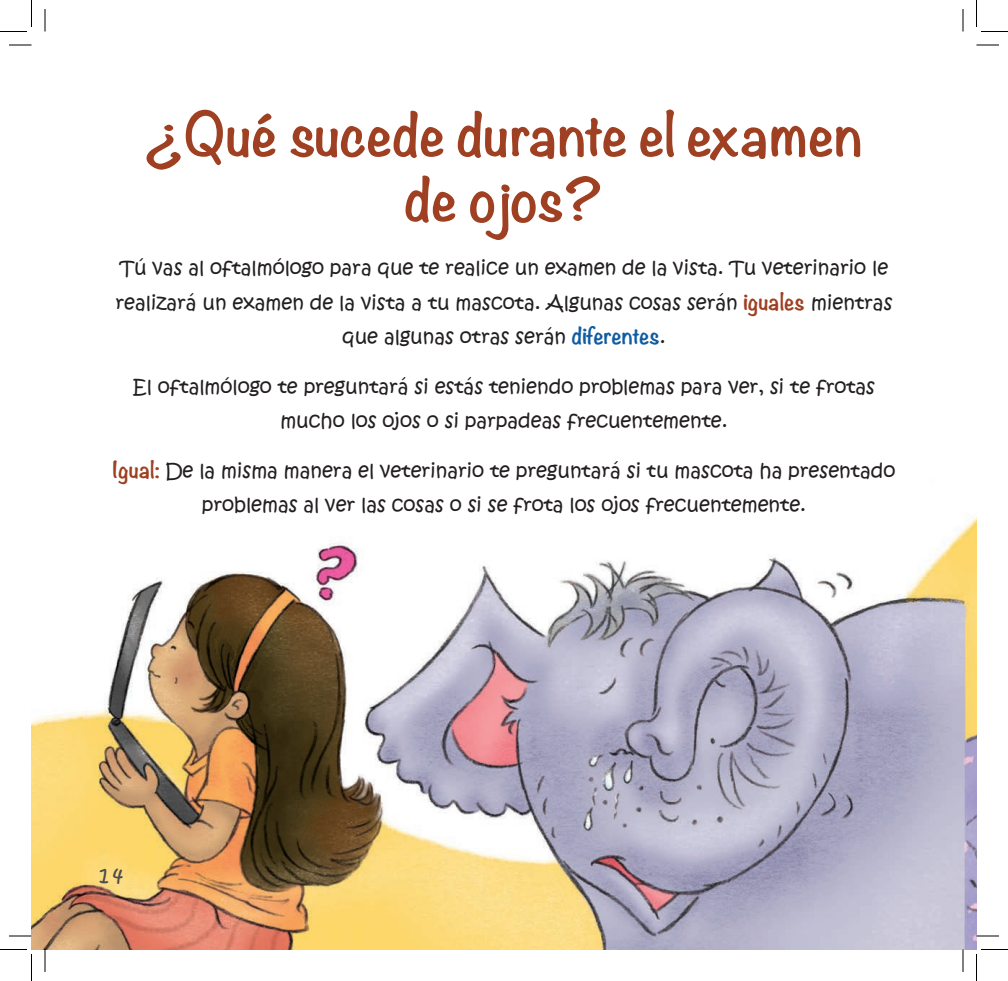
<style>
.page{position:relative;width:1008px;height:981px;background:#fff}
.page>*{position:absolute;margin:0;border:0;box-sizing:border-box;transform-origin:0 0}
.t1{font:700 54px/64.8px "Noteworthy";color:#9e4021;text-align:center}
.t2{font:21px "Kristen ITC";color:#4b4c4d}
.t3{font:19.5px/34.5px "Kristen ITC";color:#231f20;text-align:center}
.s1{font-family:"Noteworthy";font-weight:700;font-size:21px;color:#9e4021}
.s2{font-family:"Noteworthy";font-weight:700;font-size:21px;color:#105ca1}
</style>
<div class="page">
<img style="left:32px;top:514px;width:944px;height:436px">
<svg style="left:976px;top:949px;width:32px;height:32px"></svg>
<svg style="left:0;top:949px;width:32px;height:32px"></svg>
<svg style="left:976px;top:0;width:32px;height:32px"></svg>
<svg style="left:0;top:0;width:32px;height:32px"></svg>
<svg style="left:963px;top:950px;width:1px;height:22px"></svg>
<svg style="left:45px;top:950px;width:1px;height:22px"></svg>
<svg style="left:976px;top:936px;width:23px;height:1px"></svg>
<svg style="left:976px;top:45px;width:23px;height:1px"></svg>
<svg style="left:963px;top:9px;width:1px;height:23px"></svg>
<svg style="left:45px;top:9px;width:1px;height:23px"></svg>
<svg style="left:9px;top:936px;width:23px;height:1px"></svg>
<svg style="left:9px;top:45px;width:23px;height:1px"></svg>
<h1 class="t1" style="left:145px;top:101px;width:720px">¿Qué sucede durante el examen de ojos?</h1>
<p class="t3" style="left:115px;top:251px;width:779px">Tú vas al oftalmólogo para que te realice un examen de la vista. Tu veterinario le realizará un examen de la vista a tu mascota. Algunas cosas serán <span class="s1">iguales</span> mientras que algunas otras serán <span class="s2">diferentes</span>.</p>
<p class="t3" style="left:133px;top:370px;width:744px">El oftalmólogo te preguntará si estás teniendo problemas para ver, si te frotas mucho los ojos o si parpadeas frecuentemente.</p>
<p class="t3" style="left:113px;top:454px;width:784px"><span class="s1">Igual:</span> De la misma manera el veterinario te preguntará si tu mascota ha presentado problemas al ver las cosas o si se frota los ojos frecuentemente.</p>
<p class="t2" style="left:99px;top:861px;width:26px">14</p>
</div>
